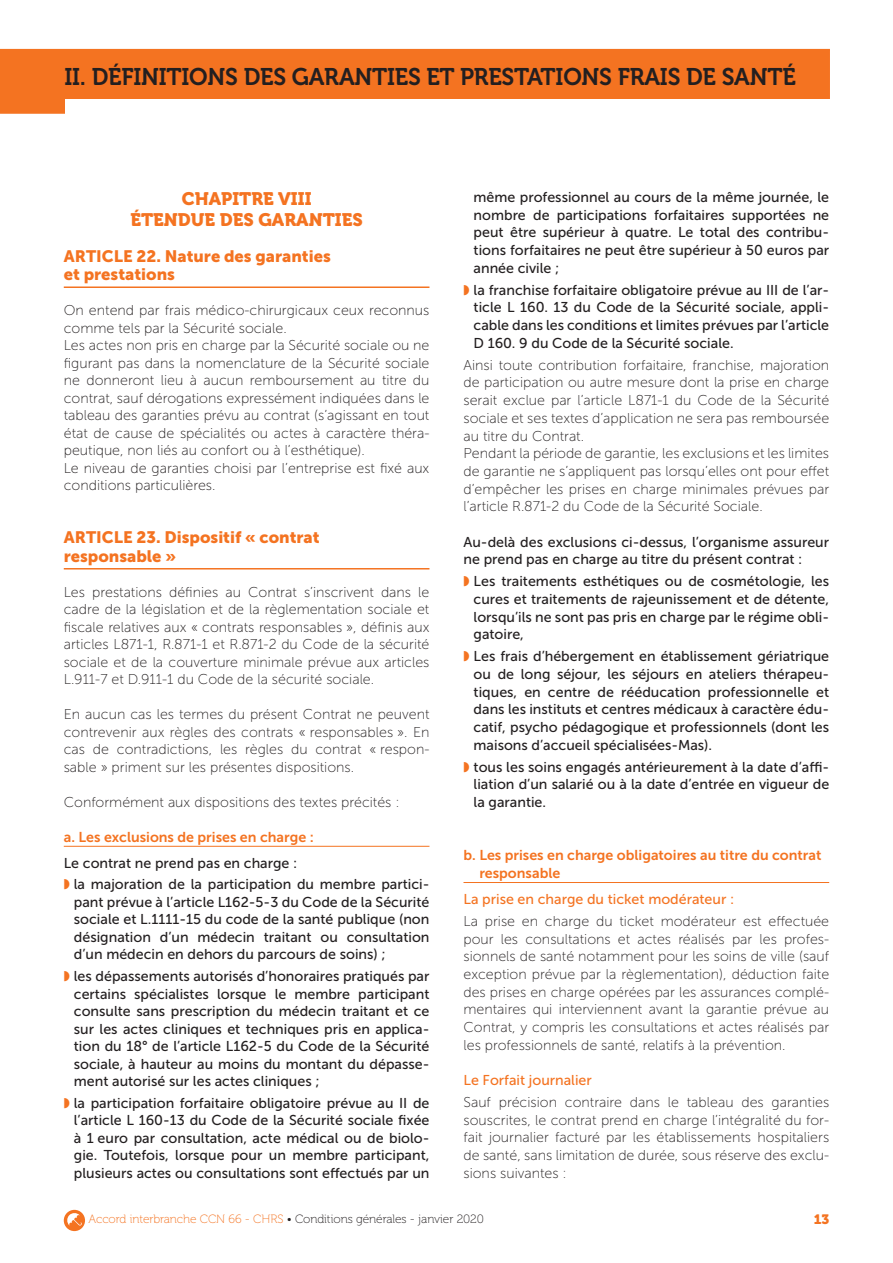
<style>
.page{position:relative;width:893px;height:1263px;background:#fff}
.page>*{position:absolute;margin:0;border:0;box-sizing:border-box;transform-origin:0 0}
.t1{font:24px "Museo 700";letter-spacing:-.01em;color:#231f20}
.t2{font:18px/21.3px "Museo 900";color:#f47321;text-align:center}
.t3{font:16.5px/18.3px "Museo Sans 900";color:#f47321}
.t4{font:14.25px/17.7px "Museo Sans 100";color:#231f20;text-align:justify}
.t5{font:14.25px/17.7px "Museo Sans 500";color:#231f20;text-align:justify}
.t6{font:14.25px/17.7px "Museo Sans 700";color:#f47321}
.t7{font:14.25px "Museo Sans 500";color:#f47321}
.t8{font:13.5px "Museo 900";color:#f47321}
.t9{font:12px "Museo 100";letter-spacing:-.005em;color:#231f20}
.s1{color:#f47321}
</style>
<div class="page">
<div style="left:64px;top:1210px;width:21px;height:21px;background:#f47321;border-radius:50%"></div>
<svg style="left:67px;top:1212px;width:15px;height:14px"></svg>
<div style="left:0;top:49px;width:830px;height:65px;background:#f47321"></div>
<div style="left:66px;top:99px;width:781px;height:25px;background:#fff"></div>
<hr style="left:64px;top:286px;width:365px;height:2px;background:#f47321">
<hr style="left:64px;top:568px;width:365px;height:1px;background:#f47321">
<hr style="left:64px;top:846px;width:365px;height:1px;background:#f47321">
<hr style="left:463px;top:882px;width:366px;height:1px;background:#f47321">
<h1 class="t1" style="left:64px;top:63px;width:733px">II. DÉFINITIONS DES GARANTIES ET PRESTATIONS FRAIS DE SANTÉ</h1>
<p class="t2" style="left:130px;top:188px;width:234px">CHAPITRE VIII<br>ÉTENDUE DES GARANTIES</p>
<p class="t3" style="left:64px;top:247px;width:269px">ARTICLE 22. Nature des garanties et prestations</p>
<p class="t4" style="left:64px;top:302px;width:367px;text-align:left">On entend par frais médico-chirurgicaux ceux reconnus comme tels par la Sécurité sociale.<br>Les actes non pris en charge par la Sécurité sociale ou ne figurant pas dans la nomenclature de la Sécurité sociale ne donneront lieu à aucun remboursement au titre du contrat, sauf dérogations expressément indiquées dans le tableau des garanties prévu au contrat (s’agissant en tout état de cause de spécialités ou actes à caractère théra&shy;peutique, non liés au confort ou à l’esthétique).<br>Le niveau de garanties choisi par l’entreprise est fixé aux conditions particulières.</p>
<p class="t3" style="left:64px;top:528px;width:257px">ARTICLE 23. Dispositif « contrat responsable »</p>
<p class="t4" style="left:64px;top:583px;width:367px">Les prestations définies au Contrat s’inscrivent dans le cadre de la législation et de la règlementation sociale et fiscale relatives aux « contrats responsables », définis aux articles L871-1, R.871-1 et R.871-2 du Code de la sécurité sociale et de la couverture minimale prévue aux articles L.911-7 et D.911-1 du Code de la sécurité sociale.</p>
<p class="t4" style="left:64px;top:706px;width:367px">En aucun cas les termes du présent Contrat ne peuvent contrevenir aux règles des contrats « responsables ». En cas de contradictions, les règles du contrat « respon&shy;sable » priment sur les présentes dispositions.</p>
<p class="t4" style="left:64px;top:793px;width:337px">Conformément aux dispositions des textes précités :</p>
<p class="t6" style="left:64px;top:828px;width:252px">a. Les exclusions de prises en charge :</p>
<p class="t5" style="left:64px;top:852px;width:367px;line-height:21.8px">Le contrat ne prend pas en charge :<br><span class="s1">◗</span> la majoration de la participation du membre partici-</p>
<p class="t5" style="left:74px;top:893px;width:357px">pant prévue à l’article L162-5-3 du Code de la Sécurité sociale et L.1111-15 du code de la santé publique (non désignation d’un médecin traitant ou consultation d’un médecin en dehors du parcours de soins) ;</p>
<p class="t5" style="left:74px;top:967px;width:357px;text-indent:-10px"><span class="s1">◗</span> les dépassements autorisés d’honoraires pratiqués par certains spécialistes lorsque le membre participant consulte sans prescription du médecin traitant et ce sur les actes cliniques et techniques pris en applica&shy;tion du 18° de l’article L162-5 du Code de la Sécurité sociale, à hauteur au moins du montant du dépasse&shy;ment autorisé sur les actes cliniques ;</p>
<p class="t5" style="left:74px;top:1094px;width:357px;text-indent:-10px"><span class="s1">◗</span> la participation forfaitaire obligatoire prévue au II de l’article L 160-13 du Code de la Sécurité sociale fixée à 1 euro par consultation, acte médical ou de biolo&shy;gie. Toutefois, lorsque pour un membre participant, plusieurs actes ou consultations sont effectués par un</p>
<p class="t5" style="left:474px;top:188px;width:357px">même professionnel au cours de la même journée, le nombre de participations forfaitaires supportées ne peut être supérieur à quatre. Le total des contribu&shy;tions forfaitaires ne peut être supérieur à 50 euros par année civile ;</p>
<p class="t5" style="left:474px;top:281px;width:357px;text-indent:-10px"><span class="s1">◗</span> la franchise forfaitaire obligatoire prévue au III de l’ar&shy;ticle L 160. 13 du Code de la Sécurité sociale, appli&shy;cable dans les conditions et limites prévues par l’article D 160. 9 du Code de la Sécurité sociale.</p>
<p class="t4" style="left:463px;top:356px;width:367px;text-align:left">Ainsi toute contribution forfaitaire, franchise, majoration de participation ou autre mesure dont la prise en charge serait exclue par l’article L871-1 du Code de la Sécurité sociale et ses textes d’application ne sera pas remboursée au titre du Contrat.<br>Pendant la période de garantie, les exclusions et les limites de garantie ne s’appliquent pas lorsqu’elles ont pour effet d’empêcher les prises en charge minimales prévues par l’article R.871-2 du Code de la Sécurité Sociale.</p>
<p class="t5" style="left:463px;top:533px;width:367px">Au-delà des exclusions ci-dessus, l’organisme assureur ne prend pas en charge au titre du présent contrat :</p>
<p class="t5" style="left:474px;top:572px;width:357px;text-indent:-10px"><span class="s1">◗</span> Les traitements esthétiques ou de cosmétologie, les cures et traitements de rajeunissement et de détente, lorsqu’ils ne sont pas pris en charge par le régime obli&shy;gatoire,</p>
<p class="t5" style="left:474px;top:647px;width:357px;text-indent:-10px"><span class="s1">◗</span> Les frais d’hébergement en établissement gériatrique ou de long séjour, les séjours en ateliers thérapeu&shy;tiques, en centre de rééducation professionnelle et dans les instituts et centres médicaux à caractère édu&shy;catif, psycho pédagogique et professionnels (dont les maisons d’accueil spécialisées-Mas).</p>
<p class="t5" style="left:474px;top:758px;width:357px;text-indent:-10px"><span class="s1">◗</span> tous les soins engagés antérieurement à la date d’affi - liation d’un salarié ou à la date d’entrée en vigueur de la garantie.</p>
<p class="t6" style="left:479px;top:846px;width:344px;text-indent:-16px">b. Les prises en charge obligatoires au titre du contrat responsable</p>
<p class="t7" style="left:463px;top:891px;width:272px">La prise en charge du ticket modérateur :</p>
<p class="t4" style="left:463px;top:912px;width:367px">La prise en charge du ticket modérateur est effectuée pour les consultations et actes réalisés par les profes&shy;sionnels de santé notamment pour les soins de ville (sauf exception prévue par la règlementation), déduction faite des prises en charge opérées par les assurances complé&shy;mentaires qui interviennent avant la garantie prévue au Contrat, y compris les consultations et actes réalisés par les professionnels de santé, relatifs à la prévention.</p>
<p class="t7" style="left:463px;top:1072px;width:130px">Le Forfait journalier</p>
<p class="t4" style="left:463px;top:1093px;width:367px">Sauf précision contraire dans le tableau des garanties souscrites, le contrat prend en charge l’intégralité du for&shy;fait journalier facturé par les établissements hospitaliers de santé, sans limitation de durée, sous réserve des exclu&shy;sions suivantes :</p>
<p class="t9" style="left:88px;top:1212px;width:397px"><span class="s1">Accord interbranche CCN 66 - CHRS</span> • Conditions générales - janvier 2020</p>
<p class="t8" style="left:814px;top:1212px;width:17px">13</p>
</div>
